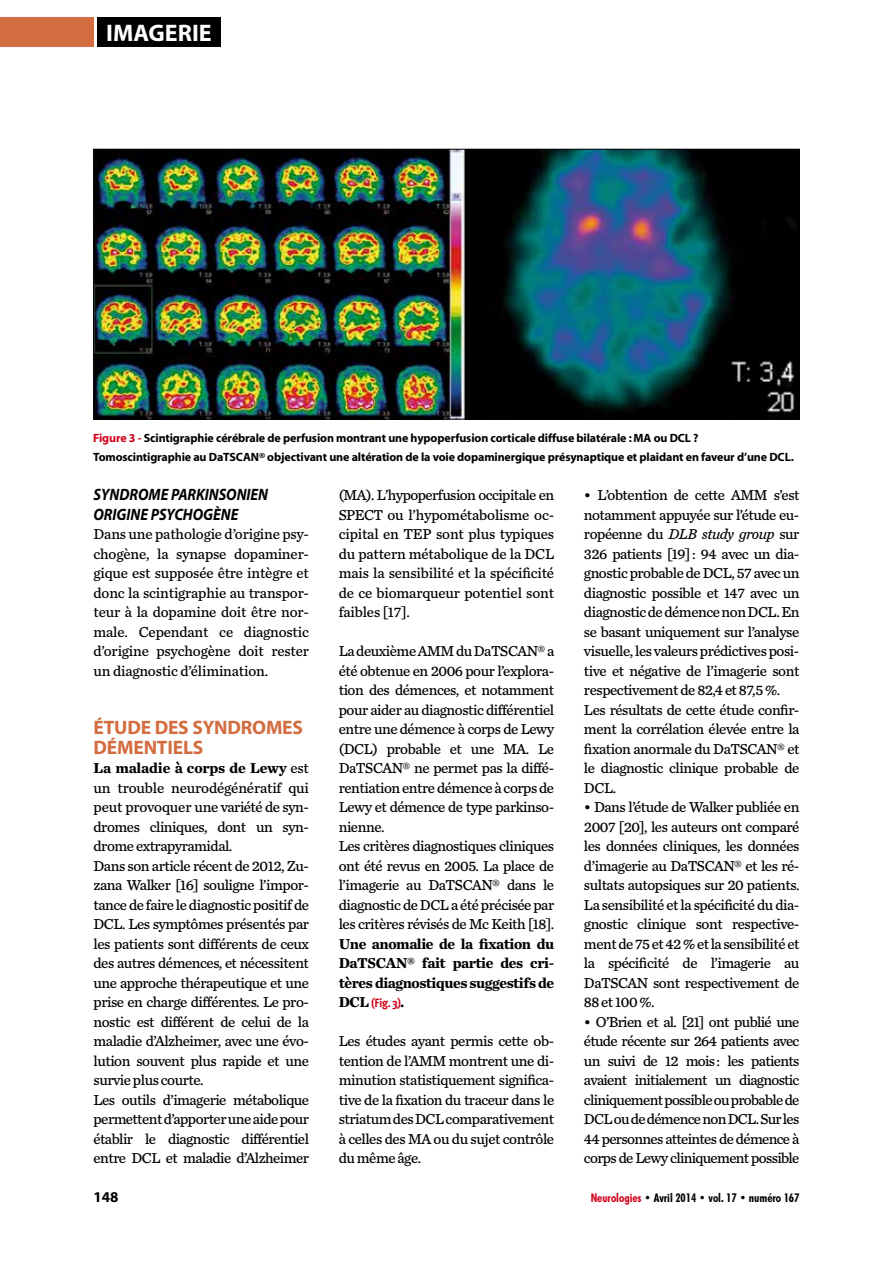
<style>
.page{position:relative;width:893px;height:1263px;background:#fff}
.page>*{position:absolute;margin:0;border:0;box-sizing:border-box;transform-origin:0 0}
.t1{font:700 24px "Myriad";color:#fff}
.t2{font:700 19.5px/19.5px "Myriad";letter-spacing:-.01em;color:#d36d40}
.t3{font:italic 700 16.5px/19.5px "Myriad";letter-spacing:-.005em;color:#000;scale:.9 1}
.t4{font:15px/19.5px "Chronicle Text G4";letter-spacing:-.03em;color:#000;text-align:justify}
.t5{font:700 15px/19.5px "Chronicle Text G4";letter-spacing:-.03em;color:#000;text-align:justify}
.t6{font:700 15px "Myriad";color:#000}
.t7{font:700 12px/19.5px "Myriad";letter-spacing:-.01em;color:#000}
.t8{font:700 condensed 12px "Futura BT";letter-spacing:-.005em;color:#000}
.t9{font:700 12px "Meta Plus";color:#d10019;scale:.9 1}
.s1{color:#d10019}
.s2{font-weight:700}
.s3{font-family:"Chronicle Text G4";font-size:15px;color:#000}
.s4{font-family:"Chronicle Text G4";font-style:italic;font-size:15px;color:#000}
.s5{font-style:italic}
</style>
<div class="page">
<div style="left:0;top:17px;width:94px;height:30px;background:#d36d40"></div>
<div style="left:98px;top:17px;width:123px;height:30px;background:#000"></div>
<img style="left:95px;top:151px;width:702px;height:266px">
<div style="left:93px;top:149px;width:706px;height:270px;border:1px solid #000"></div>
<h1 class="t1" style="left:106px;top:20px;width:107px">IMAGERIE</h1>
<p class="t7" style="left:93px;top:428px;width:607px"><span class="s1">Figure 3 -</span> Scintigraphie cérébrale de perfusion montrant une hypoperfusion corticale diffuse bilatérale : MA ou DCL ?<br>Tomoscintigraphie au DaTSCAN</p>
<p class="t7" style="left:259px;top:448px;width:536px">® objectivant une altération de la voie dopaminergique présynaptique et plaidant en faveur d’une DCL.</p>
<p class="t3" style="left:94px;top:485px;width:195px">SYNDROME PA RKINSONIEN<br>ORIGINE PS YCHOGÈNE</p>
<p class="t4" style="left:94px;top:524px;width:217px">Dans une pathologie d’origine psy‑ chogène, la synapse dopaminer‑ gique est supposée être intègre et donc la scintigraphie au transpor‑ teur à la dopamine doit être nor‑ male. Cependant ce diagnostic d’origine psychogène doit rester un diagnostic d’élimination.</p>
<h2 class="t2" style="left:94px;top:719px;width:211px">étude des syndromes démentiels</h2>
<p class="t4" style="left:94px;top:758px;width:217px;text-align:left"><span class="s2">La maladie à corps de Lewy</span> est un trouble neurodégénératif qui peut provoquer une variété de syn‑ dromes cliniques, dont un syn‑ drome extrapyramidal.<br>Dans son article récent de 2012, Zu‑ zana Walker [16] souligne l’impor‑ tance de faire le diagnostic positif de DCL. Les symptômes présentés par les patients sont différents de ceux des autres démences, et nécessitent une approche thérapeutique et une prise en charge différentes. Le pro‑ nostic est différent de celui de la maladie d’Alzheimer, avec une évo‑ lution souvent plus rapide et une survie plus courte.<br>Les outils d’imagerie métabolique permettent d’apporter une aide pour établir le diagnostic différentiel entre DCL et maladie d’Alzheimer</p>
<p class="t4" style="left:339px;top:485px;width:217px">(MA). L’hypoperfusion occipitale en SPECT ou l’hypométabolisme oc‑ cipital en TEP sont plus typiques du pattern métabolique de la DCL mais la sensibilité et la spécificité de ce biomarqueur potentiel sont faibles [17].</p>
<p class="t4" style="left:339px;top:641px;width:217px;text-align:left">La deuxième AMM du DaTSCAN® a été obtenue en 2006 pour l’explora‑ tion des démences, et notamment pour aider au diagnostic différentiel entre une démence à corps de Lewy (DCL) probable et une MA. Le<br>DaTSCAN® ne permet pas la diffé‑ rentiation entre démence à corps de<br>Lewy et démence de type parkinso‑ nienne.<br>Les critères diagnostiques cliniques ont été revus en 2005. La place de l’imagerie au DaTSCAN® dans le diagnostic de DCL a été précisée par les critères révisés de Mc Keith [18].</p>
<p class="t5" style="left:339px;top:933px;width:217px">Une anomalie de la fixation du DaTSCAN® fait partie des cri&shy;tères diagnostiques suggestifs de</p>
<p class="t9" style="left:339px;top:996px;width:75px"><span class="s3">DCL</span> (Fig. 3)<span class="s4">.</span></p>
<p class="t4" style="left:339px;top:1031px;width:217px">Les études ayant permis cette ob‑ tention de l’AMM montrent une di‑ minution statistiquement significa‑ tive de la fixation du traceur dans le striatum des DCL comparativement à celles des MA ou du sujet contrôle du même âge.</p>
<p class="t4" style="left:584px;top:485px;width:217px;text-align:left">• L’obtention de cette AMM s’est notamment appuyée sur l’étude eu‑ ropéenne du <span class="s5">DLB study group</span> sur<br>326 patients [19]: 94 avec un dia‑ gnostic probable de DCL, 57 avec un diagnostic possible et 147 avec un diagnostic de démence non DCL. En se basant uniquement sur l’analyse visuelle, les valeurs prédictives posi‑ tive et négative de l’imagerie sont respectivement de 82,4 et 87,5%.<br>Les résultats de cette étude confir‑ ment la corrélation élevée entre la fixation anormale du DaTSCAN® et le diagnostic clinique probable de<br>DCL.</p>
<p class="t4" style="left:584px;top:797px;width:217px">• Dans l’étude de Walker publiée en 2007 [20], les auteurs ont comparé les données cliniques, les données d’imagerie au DaTSCAN® et les ré‑ sultats autopsiques sur 20 patients.<br>La sensibilité et la spécificité du dia‑ gnostic clinique sont respective‑ ment de 75 et 42 % et la sensibilité et la spécificité de l’imagerie au DaTSCAN sont respectivement de 88 et 100%.</p>
<p class="t4" style="left:584px;top:1012px;width:217px">• O’Brien et al. [21] ont publié une étude récente sur 264 patients avec un suivi de 12 mois: les patients avaient initialement un diagnostic cliniquement possible ou probable de DCL ou de démence non DCL. Sur les 44 personnes atteintes de démence à corps de Lewy cliniquement possible</p>
<p class="t6" style="left:94px;top:1189px;width:26px">148</p>
<p class="t8" style="left:591px;top:1191px;width:210px"><span class="s1">Neurologies</span> • Avril 2014 • vol. 17 • numéro 167</p>
</div>
